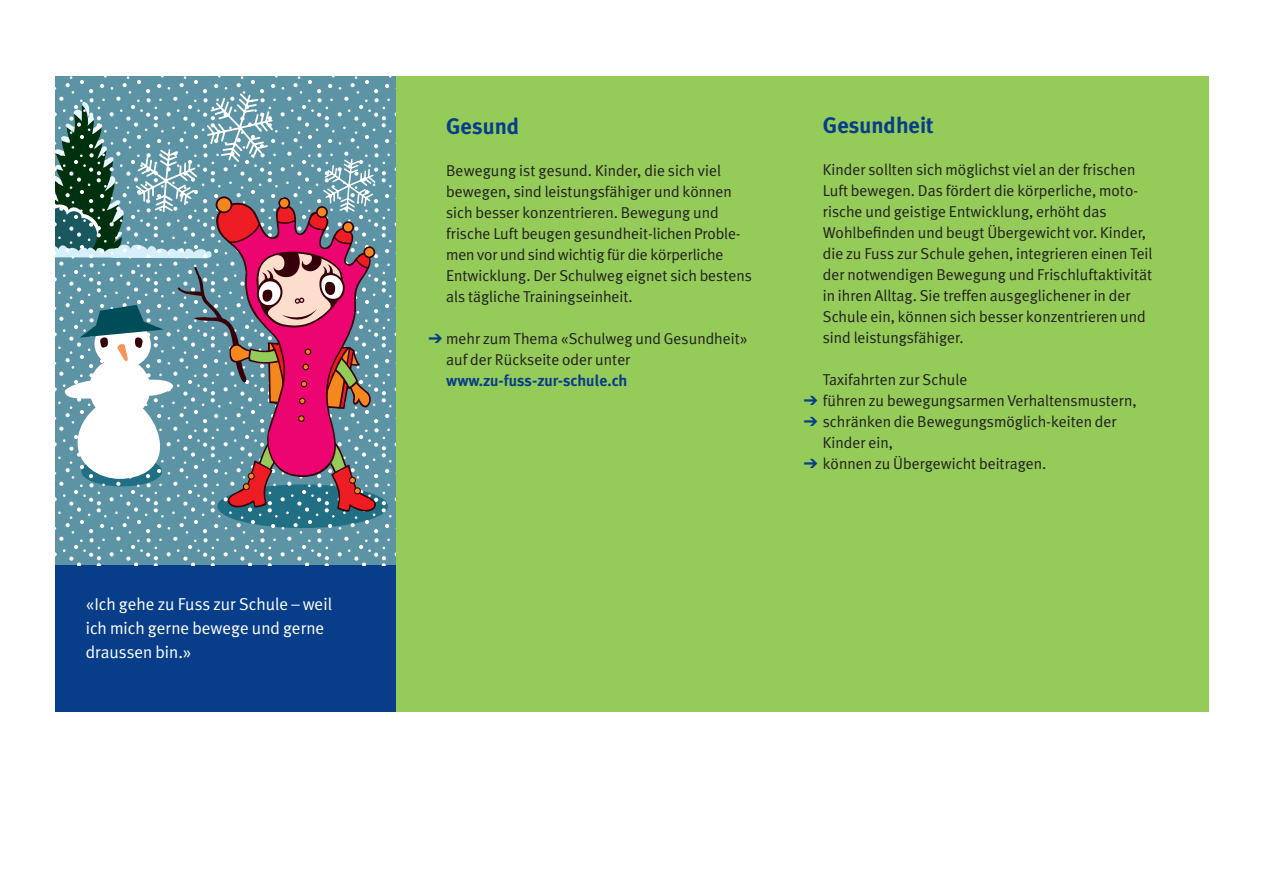
<style>
.page{position:relative;width:1263px;height:893px;background:#fff}
.page>*{position:absolute;margin:0;border:0;box-sizing:border-box;transform-origin:0 0}
.t1{font:700 22.5px "Meta Plus";color:#083e89}
.t2{font:17.25px/24px "Meta Plus Normal";color:#fff}
.t3{font:15.75px/21px "Meta Plus Normal";color:#231f20}
.t4{font:700 15.75px "Meta Plus";color:#083e89}
.s1{color:#083e89}
</style>
<div class="page">
<div style="left:55px;top:77px;width:1154px;height:634px;background:#95cb58"></div>
<div style="left:55px;top:565px;width:340px;height:146px;background:#083e89"></div>
<svg style="left:55px;top:77px;width:340px;height:488px;background:#6499aa"></svg>
<svg style="left:55px;top:92px;width:322px;height:421px;background:#848a9c"></svg>
<p class="t2" style="left:86px;top:592px;width:248px">«Ich gehe zu Fuss zur Schule – weil ich mich gerne bewege und gerne draussen bin.»</p>
<h1 class="t1" style="left:446px;top:113px;width:75px">Gesund</h1>
<p class="t3" style="left:446px;top:160px;width:307px">Bewegung ist gesund. Kinder, die sich viel bewegen, sind leistungsfähiger und können sich besser konzentrieren. Bewegung und frische Luft beugen gesundheit-lichen Proble&shy;men vor und sind wichtig für die körperliche Entwicklung. Der Schulweg eignet sich bestens als tägliche Trainingseinheit.</p>
<p class="t3" style="left:446px;top:328px;width:303px;text-indent:-18px"><span class="s1">➔</span> mehr zum Thema «Schulweg und Gesundheit» auf der Rückseite oder unter</p>
<p class="t4" style="left:446px;top:371px;width:183px">www.zu-fuss-zur-schule.ch</p>
<h1 class="t1" style="left:823px;top:112px;width:112px">Gesundheit</h1>
<p class="t3" style="left:823px;top:158px;width:331px">Kinder sollten sich möglichst viel an der frischen Luft bewegen. Das fördert die körperliche, moto&shy;rische und geistige Entwicklung, erhöht das Wohlbefinden und beugt Übergewicht vor. Kinder, die zu Fuss zur Schule gehen, integrieren einen Teil der notwendigen Bewegung und Frischluftaktivität in ihren Alltag. Sie treffen ausgeglichener in der Schule ein, können sich besser konzentrieren und sind leistungsfähiger.</p>
<p class="t3" style="left:823px;top:368px;width:146px">Taxifahrten zur Schule</p>
<p class="t3" style="left:804px;top:389px;width:334px"><span class="s1">➔</span> führen zu bewegungsarmen Verhaltensmustern,</p>
<p class="t3" style="left:823px;top:410px;width:295px;text-indent:-19px"><span class="s1">➔</span> schränken die Bewegungsmöglich-keiten der<br>Kinder ein,</p>
<p class="t3" style="left:804px;top:452px;width:244px"><span class="s1">➔</span> können zu Übergewicht beitragen.</p>
</div>
